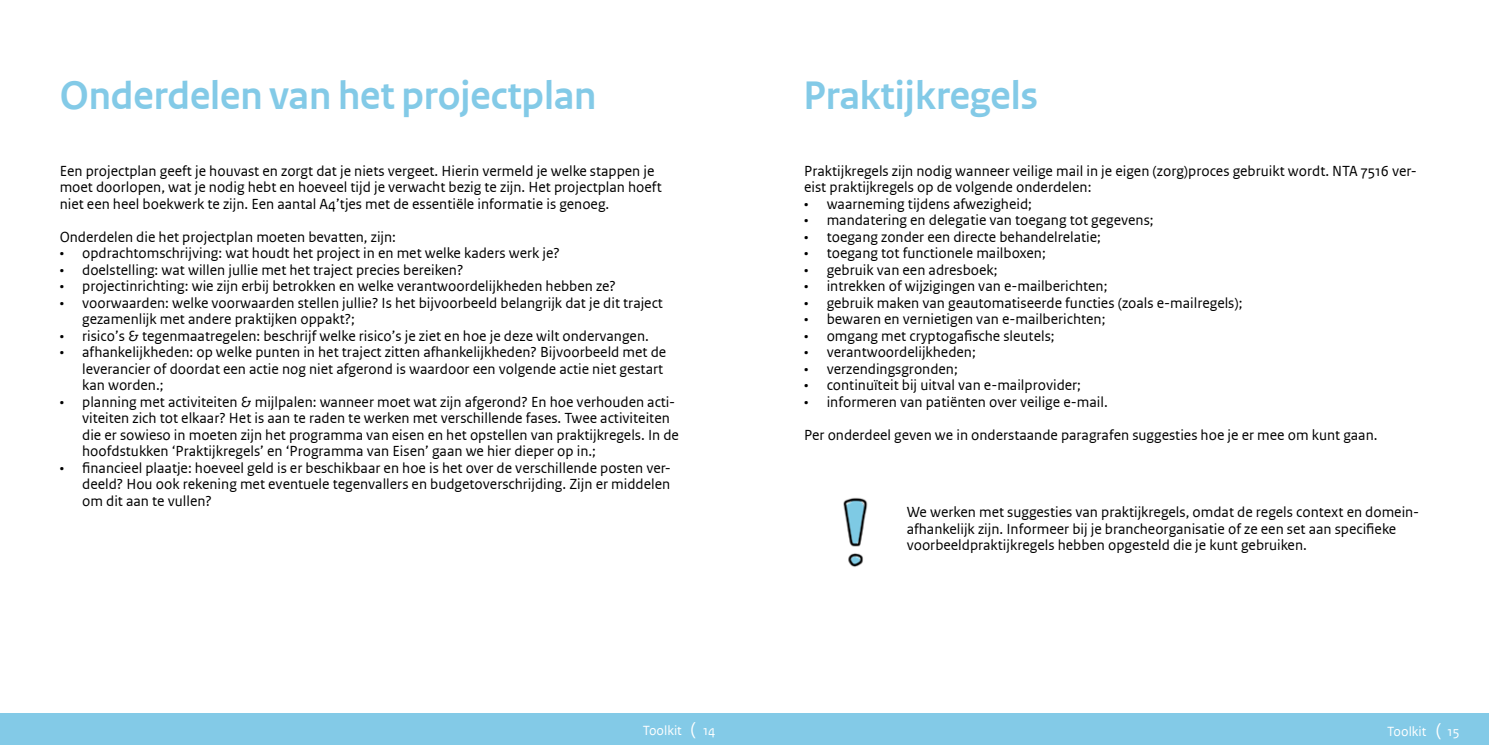
<style>
.page{position:relative;width:1489px;height:745px;background:#fff}
.page>*{position:absolute;margin:0;border:0;box-sizing:border-box;transform-origin:0 0}
.t1{font:700 40px "Rijksoverheid Sans Heading";color:#83cae7}
.t2{font:13.75px/16.5px "Rijksoverheid Sans Text";color:#000}
.t3{font:12.5px "Rijksoverheid Sans Text";color:#fff}
.s1{font-size:17.5px}
</style>
<div class="page">
<div style="left:0;top:712px;width:1488px;height:32px;background:#83cae7"></div>
<img style="left:843px;top:497px;width:25px;height:70px">
<h1 class="t1" style="left:60px;top:72px;width:538px">Onderdelen van het projectplan</h1>
<p class="t2" style="left:60px;top:162px;width:603px">Een projectplan geeft je houvast en zorgt dat je niets vergeet. Hierin vermeld je welke stappen je moet doorlopen, wat je nodig hebt en hoeveel tijd je verwacht bezig te zijn. Het projectplan hoeft niet een heel boekwerk te zijn. Een aantal A4’tjes met de essentiële informatie is genoeg.</p>
<p class="t2" style="left:60px;top:228px;width:338px">Onderdelen die het projectplan moeten bevatten, zijn:</p>
<p class="t2" style="left:60px;top:244px;width:501px">• opdrachtomschrijving: wat houdt het project in en met welke kaders werk je?</p>
<p class="t2" style="left:60px;top:261px;width:405px">• doelstelling: wat willen jullie met het traject precies bereiken?</p>
<p class="t2" style="left:60px;top:277px;width:558px">• projectinrichting: wie zijn erbij betrokken en welke verantwoordelijkheden hebben ze?</p>
<p class="t2" style="left:82px;top:294px;width:582px;text-indent:-22px">• voorwaarden: welke voorwaarden stellen jullie? Is het bijvoorbeeld belangrijk dat je dit traject gezamenlijk met andere praktijken oppakt?;</p>
<p class="t2" style="left:60px;top:327px;width:590px">• risico’s &amp; tegenmaatregelen: beschrijf welke risico’s je ziet en hoe je deze wilt ondervangen.</p>
<p class="t2" style="left:82px;top:343px;width:585px;text-indent:-22px">• afhankelijkheden: op welke punten in het traject zitten afhankelijkheden? Bijvoorbeeld met de leverancier of doordat een actie nog niet afgerond is waardoor een volgende actie niet gestart kan worden.;</p>
<p class="t2" style="left:82px;top:393px;width:598px;text-indent:-22px">• planning met activiteiten &amp; mijlpalen: wanneer moet wat zijn afgerond? En hoe verhouden acti&shy;viteiten zich tot elkaar? Het is aan te raden te werken met verschillende fases. Twee activiteiten die er sowieso in moeten zijn het programma van eisen en het opstellen van praktijkregels. In de hoofdstukken ‘Praktijkregels’ en ‘Programma van Eisen’ gaan we hier dieper op in.;</p>
<p class="t2" style="left:82px;top:459px;width:590px;text-align:justify;text-indent:-22px">• financieel plaatje: hoeveel geld is er beschikbaar en hoe is het over de verschillende posten ver&shy;deeld? Hou ook rekening met eventuele tegenvallers en budgetoverschrijding. Zijn er middelen om dit aan te vullen?</p>
<h1 class="t1" style="left:803px;top:72px;width:236px">Praktijkregels</h1>
<p class="t2" style="left:804px;top:162px;width:614px">Praktijkregels zijn nodig wanneer veilige mail in je eigen (zorg)proces gebruikt wordt. NTA 7516 ver&shy;eist praktijkregels op de volgende onderdelen:</p>
<p class="t2" style="left:804px;top:195px;width:229px">• waarneming tijdens afwezigheid;</p>
<p class="t2" style="left:804px;top:211px;width:351px">• mandatering en delegatie van toegang tot gegevens;</p>
<p class="t2" style="left:804px;top:228px;width:298px">• toegang zonder een directe behandelrelatie;</p>
<p class="t2" style="left:804px;top:244px;width:243px">• toegang tot functionele mailboxen;</p>
<p class="t2" style="left:804px;top:261px;width:195px">• gebruik van een adresboek;</p>
<p class="t2" style="left:804px;top:277px;width:305px">• intrekken of wijzigingen van e-mailberichten;</p>
<p class="t2" style="left:804px;top:294px;width:440px">• gebruik maken van geautomatiseerde functies (zoals e-mailregels);</p>
<p class="t2" style="left:804px;top:310px;width:303px">• bewaren en vernietigen van e-mailberichten;</p>
<p class="t2" style="left:804px;top:327px;width:252px">• omgang met cryptogafische sleutels;</p>
<p class="t2" style="left:804px;top:343px;width:173px">• verantwoordelijkheden;</p>
<p class="t2" style="left:804px;top:360px;width:155px">• verzendingsgronden;</p>
<p class="t2" style="left:804px;top:376px;width:278px">• continuïteit bij uitval van e-mailprovider;</p>
<p class="t2" style="left:804px;top:393px;width:305px">• informeren van patiënten over veilige e-mail.</p>
<p class="t2" style="left:804px;top:426px;width:575px">Per onderdeel geven we in onderstaande paragrafen suggesties hoe je er mee om kunt gaan.</p>
<p class="t2" style="left:906px;top:503px;width:514px">We werken met suggesties van praktijkregels, omdat de regels context en domein&shy;afhankelijk zijn. Informeer bij je brancheorganisatie of ze een set aan specifieke voorbeeldpraktijkregels hebben opgesteld die je kunt gebruiken.</p>
<p class="t3" style="left:642px;top:722px;width:55px">Toolkit <span class="s1">(</span></p>
<p class="t3" style="left:1386px;top:723px;width:56px">Toolkit <span class="s1">(</span></p>
<p class="t3" style="left:703px;top:722px;width:14px">14</p>
<p class="t3" style="left:1447px;top:723px;width:13px">15</p>
</div>
